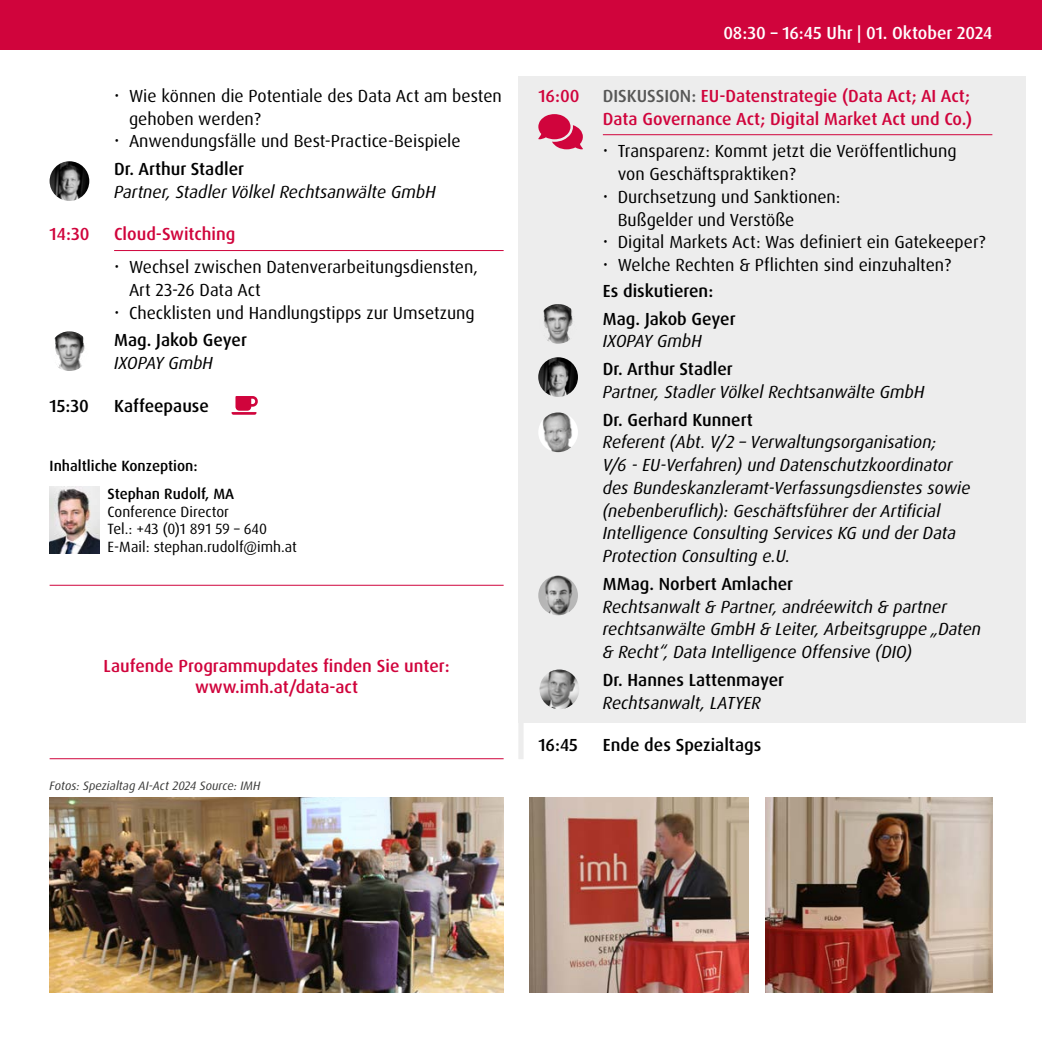
<style>
.page{position:relative;width:1042px;height:1042px;background:#fff}
.page>*{position:absolute;margin:0;border:0;box-sizing:border-box;transform-origin:0 0}
.t1{font:italic 17.5px/22.8px "Dax Pro";color:#000}
.t2{font:17.5px/22.8px "Dax Pro";color:#000}
.t3{font:500 17.5px/27.7px "Dax Pro";color:#000}
.t4{font:500 17.5px/22.8px "Dax Pro";color:#d0043c}
.t5{font:500 17.5px "Dax Pro";color:#fff}
.t6{font:14.88px/17.8px "Dax Pro";color:#000}
.t7{font:500 14.88px/27.8px "Dax Pro";color:#000}
.t8{font:italic 12.25px "Dax Pro";color:#3c3c3b}
.s1{color:#575756}
</style>
<div class="page">
<div style="left:518px;top:77px;width:507px;height:646px;background:#ededed"></div>
<div style="left:518px;top:88px;width:5px;height:671px;background:#ededed"></div>
<div style="left:0;top:0;width:1042px;height:50px;background:#d0043c"></div>
<svg style="left:538px;top:114px;width:45px;height:35px"></svg>
<hr style="left:114px;top:250px;width:390px;height:1px;background:#d0043c">
<hr style="left:603px;top:134px;width:389px;height:1px;background:#d0043c">
<hr style="left:50px;top:758px;width:454px;height:1px;background:#d0043c">
<hr style="left:50px;top:585px;width:454px;height:1px;background:#d0043c">
<img style="left:50px;top:486px;width:49px;height:68px">
<svg style="left:231px;top:396px;width:27px;height:19px"></svg>
<img style="left:50px;top:161px;width:39px;height:40px;border-radius:20px">
<img style="left:50px;top:331px;width:39px;height:40px;border-radius:20px">
<img style="left:538px;top:412px;width:40px;height:40px;border-radius:20px">
<img style="left:539px;top:669px;width:40px;height:40px;border-radius:20px">
<img style="left:538px;top:304px;width:40px;height:40px;border-radius:20px">
<img style="left:538px;top:357px;width:40px;height:40px;border-radius:20px">
<img style="left:538px;top:575px;width:40px;height:40px;border-radius:20px">
<img style="left:50px;top:797px;width:454px;height:195px">
<img style="left:530px;top:797px;width:218px;height:195px">
<img style="left:765px;top:797px;width:227px;height:195px">
<p class="t2" style="left:129px;top:84px;width:374px">Wie können die Potentiale des Data Act am besten gehoben werden?<br>Anwendungsfälle und Best-Practice-Beispiele</p>
<p class="t3" style="left:114px;top:155px;width:131px">Dr. Arthur Stadler</p>
<p class="t1" style="left:114px;top:180px;width:323px">Partner, Stadler Völkel Rechtsanwälte GmbH</p>
<p class="t4" style="left:50px;top:223px;width:42px">14:30</p>
<p class="t4" style="left:114px;top:223px;width:123px">Cloud-Switching</p>
<p class="t2" style="left:129px;top:256px;width:350px">Wechsel zwischen Datenverarbeitungsdiensten,<br>Art 23-26 Data Act<br>Checklisten und Handlungstipps zur Umsetzung</p>
<p class="t3" style="left:114px;top:326px;width:134px">Mag. Jakob Geyer</p>
<p class="t1" style="left:114px;top:352px;width:100px">IXOPAY GmbH</p>
<p class="t3" style="left:50px;top:392px;width:41px">15:30</p>
<p class="t3" style="left:114px;top:392px;width:96px">Kaffeepause</p>
<p class="t7" style="left:108px;top:452px;width:128px;text-indent:-58px">Inhaltliche Konzeption:<br>Stephan Rudolf, MA</p>
<p class="t6" style="left:108px;top:502px;width:191px">Conference Director<br>Tel.: +43 (0)1 891 59 – 640<br>E-Mail: stephan.rudolf@imh.at</p>
<p class="t4" style="left:104px;top:655px;width:348px;line-height:21px;text-align:center">Laufende Programmupdates finden Sie unter: www.imh.at/data-act</p>
<p class="t8" style="left:50px;top:778px;width:212px">Fotos: Spezialtag AI-Act 2024 Source: IMH</p>
<p class="t5" style="left:723px;top:21px;width:270px">08:30 – 16:45 Uhr | 01. Oktober 2024</p>
<p class="t4" style="left:538px;top:84px;width:43px">16:00</p>
<p class="t4" style="left:603px;top:84px;width:371px"><span class="s1">DISKUSSION:</span> EU-Datenstrategie (Data Act; AI Act;<br>Data Governance Act; Digital Market Act und Co.)</p>
<p class="t2" style="left:618px;top:140px;width:369px">Transparenz: Kommt jetzt die Veröffentlichung von Geschäftspraktiken?<br>Durchsetzung und Sanktionen:<br>Bußgelder und Verstöße<br>Digital Markets Act: Was definiert ein Gatekeeper?<br>Welche Rechten &amp; Pflichten sind einzuhalten?</p>
<p class="t3" style="left:603px;top:277px;width:134px">Es diskutieren:<br>Mag. Jakob Geyer</p>
<p class="t1" style="left:603px;top:330px;width:100px">IXOPAY GmbH</p>
<p class="t3" style="left:603px;top:355px;width:131px">Dr. Arthur Stadler</p>
<p class="t1" style="left:603px;top:380px;width:323px">Partner, Stadler Völkel Rechtsanwälte GmbH</p>
<p class="t3" style="left:603px;top:406px;width:152px">Dr. Gerhard Kunnert</p>
<p class="t1" style="left:603px;top:431px;width:369px">Referent (Abt. V/2 – Verwaltungsorganisation;<br>V/6 - EU-Verfahren) und Datenschutzkoordinator des Bundeskanzleramt-Verfassungsdienstes sowie (nebenberuflich): Geschäftsführer der Artificial Intelligence Consulting Services KG und der Data Protection Consulting e.U.</p>
<p class="t3" style="left:603px;top:570px;width:192px">MMag. Norbert Amlacher</p>
<p class="t1" style="left:603px;top:595px;width:380px">Rechtsanwalt &amp; Partner, andréewitch &amp; partner rechtsanwälte GmbH &amp; Leiter, Arbeitsgruppe „Daten &amp; Recht“, Data Intelligence Offensive (DIO)</p>
<p class="t3" style="left:603px;top:666px;width:183px">Dr. Hannes Lattenmayer</p>
<p class="t1" style="left:603px;top:691px;width:160px">Rechtsanwalt, LATYER</p>
<p class="t3" style="left:538px;top:731px;width:41px">16:45</p>
<p class="t3" style="left:603px;top:731px;width:160px">Ende des Spezialtags</p>
</div>
